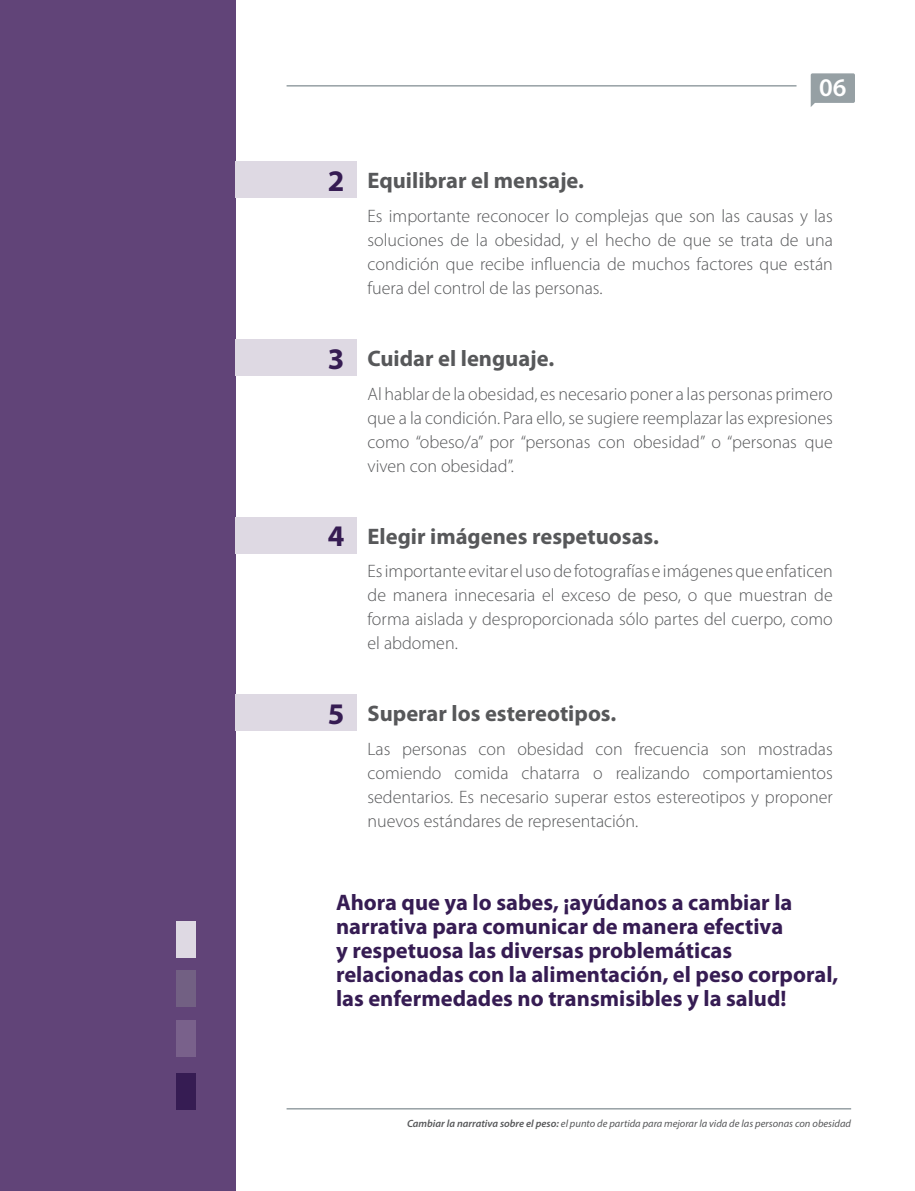
<style>
.page{position:relative;width:915px;height:1191px;background:#fff}
.page>*{position:absolute;margin:0;border:0;box-sizing:border-box;transform-origin:0 0}
.t1{font:700 30px "Myriad Pro";color:#361c53}
.t2{font:600 25.5px "Myriad Pro";color:#fff}
.t3{font:700 22.5px/24px "Myriad Pro";color:#361c53}
.t4{font:700 22.5px "Myriad Pro";color:#57585a}
.t5{font:300 18px/24px "Myriad Pro";color:#57585a;text-align:justify}
.t6{font:italic 10.5px "Myriad Pro";color:#57585a}
.s1{font-weight:600}
</style>
<div class="page">
<div style="left:0;top:0;width:235px;height:1191px;background:#614478"></div>
<hr style="left:286px;top:85px;width:510px;height:2px;background:#96a0a4">
<hr style="left:286px;top:1108px;width:564px;height:1px;background:#96a0a4">
<div style="left:235px;top:162px;width:122px;height:36px;background:#ded9e3"></div>
<div style="left:235px;top:339px;width:122px;height:37px;background:#ded9e3"></div>
<div style="left:235px;top:517px;width:122px;height:36px;background:#ded9e3"></div>
<div style="left:235px;top:694px;width:122px;height:37px;background:#ded9e3"></div>
<svg style="left:810px;top:73px;width:44px;height:34px"></svg>
<div style="left:176px;top:1073px;width:20px;height:36px;background:#361c53"></div>
<div style="left:176px;top:1020px;width:20px;height:37px;background:#79618b"></div>
<div style="left:176px;top:970px;width:20px;height:37px;background:#726083"></div>
<div style="left:176px;top:921px;width:20px;height:36px;background:#ded9e3"></div>
<p class="t2" style="left:818px;top:71px;width:29px">06</p>
<p class="t1" style="left:327px;top:161px;width:18px">2</p>
<p class="t4" style="left:367px;top:166px;width:218px">Equilibrar el mensaje.</p>
<p class="t5" style="left:367px;top:204px;width:466px">Es importante reconocer lo complejas que son las causas y las soluciones de la obesidad, y el hecho de que se trata de una condición que recibe influencia de muchos factores que están fuera del control de las personas.</p>
<p class="t1" style="left:327px;top:339px;width:18px">3</p>
<p class="t4" style="left:367px;top:344px;width:188px">Cuidar el lenguaje.</p>
<p class="t5" style="left:367px;top:381px;width:466px">Al hablar de la obesidad, es necesario poner a las personas primero que a la condición. Para ello, se sugiere reemplazar las expresiones como “obeso/a” por “personas con obesidad” o “personas que viven con obesidad”.</p>
<p class="t1" style="left:327px;top:516px;width:18px">4</p>
<p class="t4" style="left:367px;top:521px;width:293px">Elegir imágenes respetuosas.</p>
<p class="t5" style="left:367px;top:559px;width:466px">Es importante evitar el uso de fotografías e imágenes que enfaticen de manera innecesaria el exceso de peso, o que muestran de forma aislada y desproporcionada sólo partes del cuerpo, como el abdomen.</p>
<p class="t1" style="left:327px;top:694px;width:18px">5</p>
<p class="t4" style="left:367px;top:699px;width:250px">Superar los estereotipos.</p>
<p class="t5" style="left:367px;top:736px;width:466px">Las personas con obesidad con frecuencia son mostradas comiendo comida chatarra o realizando comportamientos sedentarios. Es necesario superar estos estereotipos y proponer nuevos estándares de representación.</p>
<p class="t3" style="left:336px;top:889px;width:503px">Ahora que ya lo sabes, ¡ayúdanos a cambiar la narrativa para comunicar de manera efectiva<br>y respetuosa las diversas problemáticas relacionadas con la alimentación, el peso corporal, las enfermedades no transmisibles y la salud!</p>
<p class="t6" style="left:407px;top:1117px;width:445px"><span class="s1">Cambiar la narrativa sobre el peso:</span> el punto de partida para mejorar la vida de las personas con obesidad</p>
</div>
